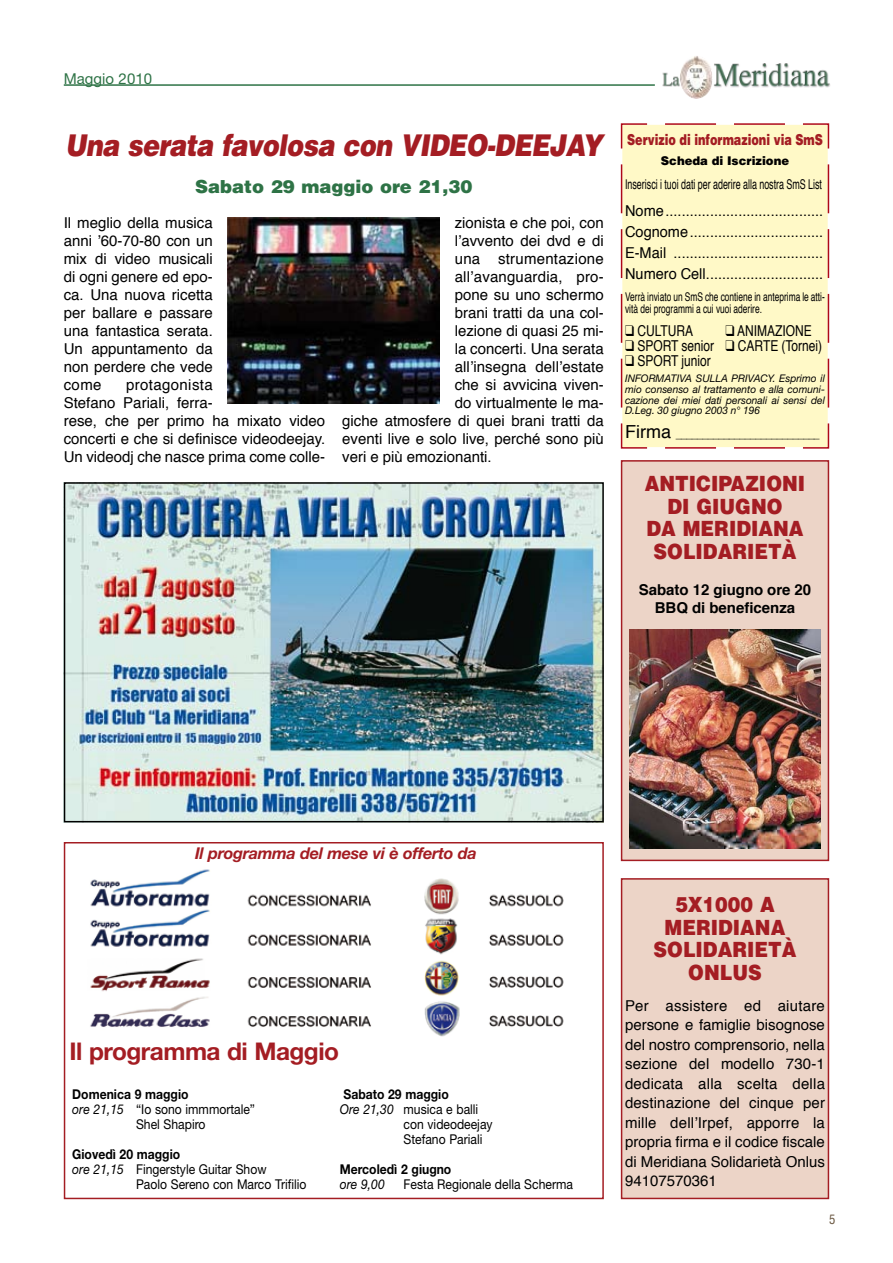
<style>
.page{position:relative;width:893px;height:1263px;background:#fff}
.page>*{position:absolute;margin:0;border:0;box-sizing:border-box;transform-origin:0 0}
.t1{font:italic 900 30px "Helvetica";letter-spacing:-.025em;color:#a41d23;scale:.85 1}
.t2{font:700 24.45px "Helvetica Neue";letter-spacing:-.02em;color:#a41d23}
.t3{font:900 21px/22.5px "Helvetica";color:#a41d23;text-align:center;scale:.9 1}
.t4{font:900 18px "Helvetica";color:#2e7346}
.t5{font:italic 700 16.2px "Helvetica Neue";letter-spacing:-.02em;color:#a41d23}
.t6{font:15px/18px "Helvetica";color:#000;text-align:justify}
.t7{font:15px "Helvetica";color:#000;scale:.8 1}
.t8{font:700 15px/18px "Helvetica";color:#000;text-align:center}
.t9{font:900 15px "Helvetica";color:#a41d23;scale:.75 1}
.t10{font:15px "Helvetica Neue";color:#2e7346}
.t11{font:13.5px "Helvetica Neue";color:#000;scale:.9 1}
.t12{font:700 13.5px "Helvetica Neue";color:#000;scale:.9 1}
.t13{font:13.5px "Helvetica";color:#000;scale:.66 1}
.t14{font:italic 13.5px "Helvetica Neue";color:#000;scale:.9 1}
.t15{font:condensed 12.75px "Helvetica";color:#6a5741}
.t16{font:12px/12px "Helvetica";color:#000;scale:.7 1}
.t17{font:900 12px "Helvetica";color:#000}
.t18{font:italic 10.5px/10.5px "Helvetica Neue";color:#000;text-align:justify}
.t19{font:10.5px "Helvetica";color:#000}
.s1{font-size:18px}
.s2{font-style:italic}
</style>
<div class="page">
<img style="left:713px;top:63px;width:117px;height:25px">
<img style="left:662px;top:72px;width:18px;height:15px">
<img style="left:680px;top:56px;width:32px;height:43px">
<hr style="left:64px;top:84px;width:591px;height:2px;background:#2e7346">
<img style="left:228px;top:217px;width:212px;height:187px">
<img style="left:67px;top:485px;width:534px;height:334px">
<div style="left:64px;top:482px;width:540px;height:340px;border:2px solid #000"></div>
<div style="left:64px;top:842px;width:540px;height:357px;border:2px solid #a41d23"></div>
<img style="left:90px;top:869px;width:474px;height:168px">
<div style="left:621px;top:460px;width:208px;height:401px;background:#ecd4c7;border:2px solid #a41d23"></div>
<div style="left:621px;top:878px;width:208px;height:321px;background:#ecd4c7;border:2px solid #a41d23"></div>
<img style="left:629px;top:630px;width:192px;height:218px">
<div style="left:620px;top:123px;width:210px;height:326px;background:#fff9c7"></div>
<p class="t10" style="left:64px;top:70px;width:90px">Maggio 2010</p>
<h1 class="t1" style="left:65px;top:126px;width:634px">Una serata favolosa con VIDEO-DEEJAY</h1>
<p class="t4" style="left:195px;top:175px;width:279px">Sabato 29 maggio ore 21,30</p>
<p class="t6" style="left:64px;top:213px;width:151px">Il meglio della musica anni ’60-70-80 con un mix di video musicali di ogni genere ed epo&shy;ca. Una nuova ricetta per ballare e passare una fantastica serata.<br>Un appuntamento da non perdere che vede come</p>
<p class="t6" style="left:64px;top:375px;width:263px;text-align:left;text-indent:62px">protagonista<br>Stefano Pariali, ferra-<br>rese, che per primo ha mixato video concerti e che si definisce videodeejay.<br>Un videodj che nasce prima come colle-</p>
<p class="t6" style="left:455px;top:213px;width:151px">zionista e che poi, con</p>
<p class="t6" style="left:455px;top:231px;width:151px">l’avvento dei dvd e di</p>
<p class="t6" style="left:455px;top:249px;width:151px">una strumentazione</p>
<p class="t6" style="left:455px;top:267px;width:150px">all’avanguardia, pro-</p>
<p class="t6" style="left:455px;top:285px;width:151px">pone su uno schermo</p>
<p class="t6" style="left:455px;top:303px;width:151px">brani tratti da una col-</p>
<p class="t6" style="left:455px;top:321px;width:151px">lezione di quasi 25 mi-</p>
<p class="t6" style="left:455px;top:339px;width:151px">la concerti. Una serata</p>
<p class="t6" style="left:455px;top:357px;width:151px">all’insegna dell’estate</p>
<p class="t6" style="left:455px;top:375px;width:151px">che si avvicina viven-</p>
<p class="t6" style="left:455px;top:393px;width:151px">do virtualmente le ma-</p>
<p class="t6" style="left:342px;top:411px;width:263px">giche atmosfere di quei brani tratti da</p>
<p class="t6" style="left:342px;top:429px;width:263px">eventi live e solo live, perché sono più</p>
<p class="t6" style="left:342px;top:447px;width:151px">veri e più emozionanti.</p>
<p class="t9" style="left:627px;top:130px;width:263px">Servizio di informazioni via SmS</p>
<p class="t17" style="left:661px;top:153px;width:130px">Scheda di Iscrizione</p>
<p class="t13" style="left:625px;top:173px;width:300px">Inserisci i tuoi dati per aderire alla nostra SmS List</p>
<p class="t6" style="left:625px;top:200px;width:200px;line-height:21px">Nome.......................................<br>Cognome.................................<br>E-Mail .....................................<br>Numero Cell.............................</p>
<p class="t16" style="left:625px;top:291px;width:287px">Verrà inviato un SmS che contiene in anteprima le atti&shy;vità dei programmi a cui vuoi aderire.</p>
<p class="t7" style="left:625px;top:318px;width:87px">❑ CULTURA</p>
<p class="t7" style="left:726px;top:318px;width:109px">❑ ANIMAZIONE</p>
<p class="t7" style="left:625px;top:333px;width:248px">❑ SPORT senior ❑ CARTE (Tornei)</p>
<p class="t7" style="left:625px;top:348px;width:109px">❑ SPORT junior</p>
<p class="t18" style="left:625px;top:373px;width:201px">INFORMATIVA SULLA PRIVACY. Esprimo il mio consenso al trattamento e alla comuni&shy;cazione dei miei dati personali ai sensi del D.Leg. 30 giugno 2003 n° 196</p>
<p class="t19" style="left:625px;top:425px;width:196px"><span class="s1">Firma</span> ___________________________</p>
<h3 class="t3" style="left:645px;top:472px;width:178px">ANTICIPAZIONI<br>DI GIUGNO<br>DA MERIDIANA<br>SOLI DARIETà</h3>
<p class="t8" style="left:639px;top:580px;width:174px">Sabato 12 giugno ore 20<br>BBQ di beneficenza</p>
<p class="t5" style="left:195px;top:844px;width:283px">Il programma del mese vi è offerto da</p>
<h2 class="t2" style="left:70px;top:1036px;width:271px">Il programma di Maggio</h2>
<p class="t12" style="left:72px;top:1086px;width:131px">Domenica 9 maggio</p>
<p class="t11" style="left:72px;top:1101px;width:205px"><span class="s2">ore 21,15</span> “Io sono immmortale”</p>
<p class="t11" style="left:136px;top:1116px;width:79px">Shel Shapiro</p>
<p class="t12" style="left:72px;top:1146px;width:121px">Giovedì 20 maggio</p>
<p class="t11" style="left:72px;top:1161px;width:217px"><span class="s2">ore 21,15</span> Fingerstyle Guitar Show</p>
<p class="t11" style="left:136px;top:1176px;width:191px">Paolo Sereno con Marco Trifilio</p>
<p class="t12" style="left:344px;top:1086px;width:118px">Sabato 29 maggio</p>
<p class="t11" style="left:340px;top:1101px;width:155px"><span class="s2">Ore 21,30</span> musica e balli</p>
<p class="t11" style="left:404px;top:1116px;width:100px">con videodeejay</p>
<p class="t11" style="left:404px;top:1131px;width:89px">Stefano Pariali</p>
<p class="t12" style="left:340px;top:1161px;width:125px">Mercoledì 2 giugno</p>
<p class="t14" style="left:340px;top:1176px;width:51px">ore 9,00</p>
<p class="t11" style="left:404px;top:1176px;width:190px">Festa Regionale della Scherma</p>
<h3 class="t3" style="left:675px;top:893px;width:112px">5x1000 A</h3>
<h3 class="t3" style="left:665px;top:915px;width:136px">MERIDIANA</h3>
<h3 class="t3" style="left:654px;top:938px;width:160px">SOLI DARIETà</h3>
<h3 class="t3" style="left:688px;top:960px;width:34px">ONLU</h3>
<h3 class="t3" style="left:748px;top:960px;width:17px">S</h3>
<p class="t6" style="left:625px;top:995px;width:201px;line-height:19.5px">Per assistere ed aiutare persone e famiglie bisognose del nostro comprensorio, nella sezione del modello 730-1 dedicata alla scelta della destinazione del cinque per mille dell’Irpef, apporre la propria firma e il codice fiscale di Meridiana Solidarietà Onlus 94107570361</p>
<p class="t15" style="left:829px;top:1211px;width:8px">5</p>
</div>
